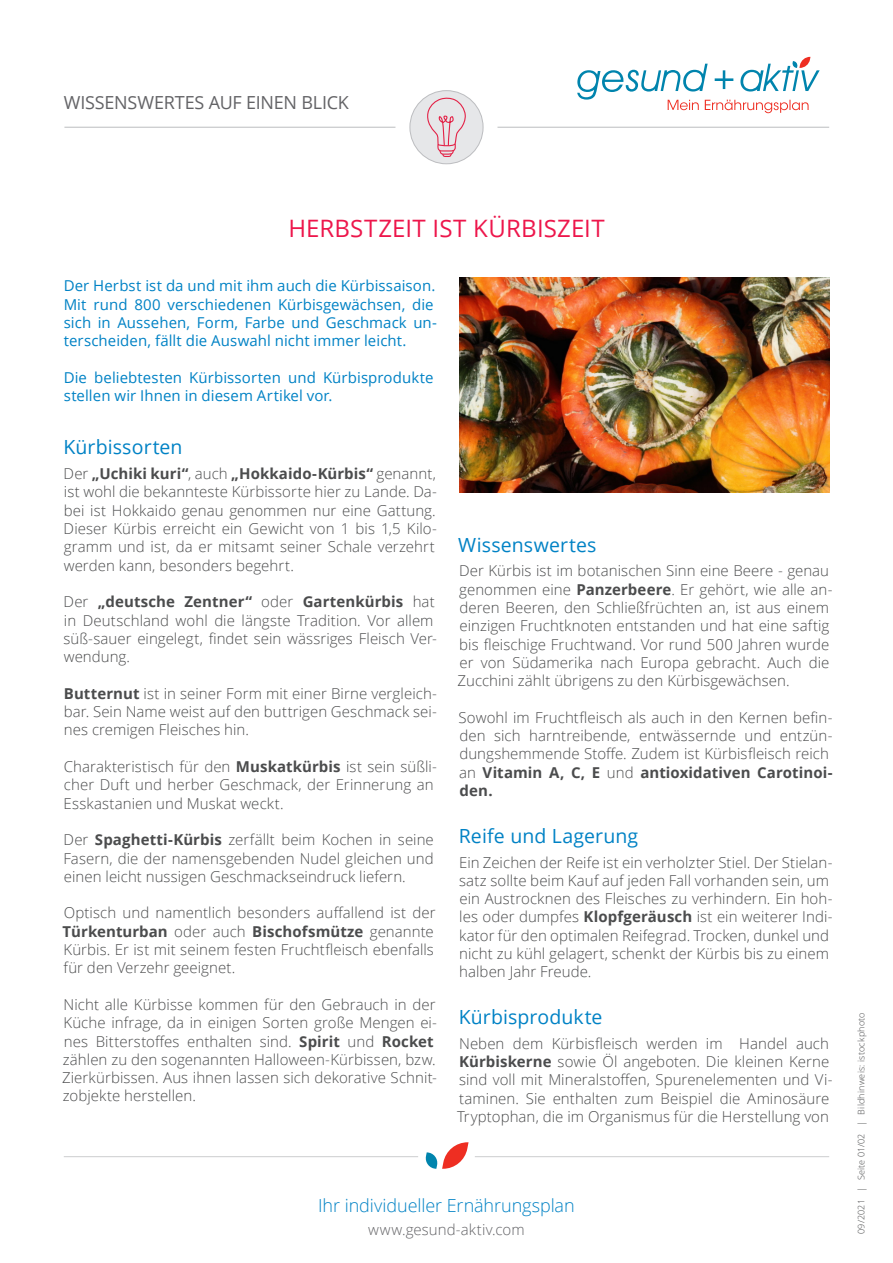
<style>
.page{position:relative;width:893px;height:1263px;background:#fff}
.page>*{position:absolute;margin:0;border:0;box-sizing:border-box;transform-origin:0 0}
.Haedline_-_16_pt_-_r{font:24px "Open Sans";letter-spacing:.01em;color:#ed164b}
.Haedline_-_13_pt_-_b{font:19.5px "Open Sans";letter-spacing:.005em;color:#0082c5}
.Footer_-_12_pt_-_bla{font:300 18px "Open Sans";letter-spacing:-.005em;color:#0082c5}
.NL___Thema_-_grau{font:18px "Open Sans";letter-spacing:-.015em;color:#636366}
.Fließtext_-_10_pt{font:300 15px/18.3px "Open Sans";letter-spacing:.005em;color:#4b4c4d}
.Fließtext_-_10_pt-2{font:15px/18.3px "Open Sans";letter-spacing:.005em;color:#0082c5}
.Footer_-_10_pt_-_gra{font:300 15px "Open Sans";letter-spacing:.01em;color:#636366}
.Datum__Seite__Bildqu{font:300 9px "Open Sans";letter-spacing:.025em;color:#4b4c4d}
.s1{font-weight:700}
</style>
<div class="page">
<hr style="left:64px;top:127px;width:765px;height:1px;background:#bcbdc0">
<div style="left:395px;top:76px;width:102px;height:102px;background:#fff;border-radius:50%"></div>
<hr style="left:64px;top:1156px;width:765px;height:1px;background:#cccdcf">
<div style="left:418px;top:1128px;width:57px;height:57px;background:#fff;border-radius:50%"></div>
<div style="left:410px;top:91px;width:73px;height:73px;background:#e6e7e9;border-radius:50%"></div>
<svg style="left:426px;top:90px;width:41px;height:68px"></svg>
<img style="left:459px;top:277px;width:370px;height:216px">
<svg style="left:577px;top:57px;width:243px;height:56px"></svg>
<svg style="left:425px;top:1142px;width:44px;height:27px"></svg>
<p class="NL___Thema_-_grau" style="left:64px;top:90px;width:287px">WISSENSWERTES AUF EINEN BLICK</p>
<p class="Haedline_-_16_pt_-_r" style="left:288px;top:212px;width:318px">HERBSTZEIT IST KÜRBISZEIT</p>
<p class="Fließtext_-_10_pt-2" style="left:64px;top:276px;width:373px">Der Herbst ist da und mit ihm auch die Kürbissaison.</p>
<p class="Fließtext_-_10_pt-2" style="left:64px;top:295px;width:375px">Mit rund 800 verschiedenen Kürbisgewächsen, die sich in Aussehen, Form, Farbe und Geschmack un&shy;terscheiden, fällt die Auswahl nicht immer leicht.</p>
<p class="Fließtext_-_10_pt-2" style="left:64px;top:368px;width:371px">Die beliebtesten Kürbissorten und Kürbisprodukte stellen wir Ihnen in diesem Artikel vor.</p>
<p class="Haedline_-_13_pt_-_b" style="left:63px;top:434px;width:121px">Kürbissorten</p>
<p class="Fließtext_-_10_pt" style="left:64px;top:464px;width:375px">Der <span class="s1">„Uchiki kuri“</span>, auch <span class="s1">„Hokkaido-Kürbis“</span> genannt, ist wohl die bekannteste Kürbissorte hier zu Lande. Da&shy;bei ist Hokkaido genau genommen nur eine Gattung.<br>Dieser Kürbis erreicht ein Gewicht von 1 bis 1,5 Kilo&shy;gramm und ist, da er mitsamt seiner Schale verzehrt werden kann, besonders begehrt.</p>
<p class="Fließtext_-_10_pt" style="left:64px;top:592px;width:375px">Der <span class="s1">„deutsche Zentner“</span> oder <span class="s1">Gartenkürbis</span> hat in Deutschland wohl die längste Tradition. Vor allem süß-sauer eingelegt, findet sein wässriges Fleisch Ver&shy;wendung.</p>
<p class="Fließtext_-_10_pt" style="left:64px;top:684px;width:375px;text-align:justify"><span class="s1">Butternut</span> ist in seiner Form mit einer Birne vergleich&shy;bar. Sein Name weist auf den buttrigen Geschmack sei&shy;nes cremigen Fleisches hin.</p>
<p class="Fließtext_-_10_pt" style="left:64px;top:757px;width:375px">Charakteristisch für den <span class="s1">Muskatkürbis</span> ist sein süßli&shy;cher Duft und herber Geschmack, der Erinnerung an<br>Esskastanien und Muskat weckt.</p>
<p class="Fließtext_-_10_pt" style="left:64px;top:830px;width:372px;text-align:justify">Der <span class="s1">Spaghetti-Kürbis</span> zerfällt beim Kochen in seine Fasern, die der namensgebenden Nudel gleichen und einen leicht nussigen Geschmackseindruck liefern.</p>
<p class="Fließtext_-_10_pt" style="left:63px;top:903px;width:375px">Optisch und namentlich besonders auffallend ist der <span class="s1">Türkenturban</span> oder auch <span class="s1">Bischofsmütze</span> genannte Kürbis. Er ist mit seinem festen Fruchtfleisch ebenfalls für den Verzehr geeignet.</p>
<p class="Fließtext_-_10_pt" style="left:62px;top:995px;width:376px">Nicht alle Kürbisse kommen für den Gebrauch in der Küche infrage, da in einigen Sorten große Mengen ei&shy;nes Bitterstoffes enthalten sind. <span class="s1">Spirit</span> und <span class="s1">Rocket </span>zählen zu den sogenannten Halloween-Kürbissen, bzw.<br>Zierkürbissen. Aus ihnen lassen sich dekorative Schnit&shy;zobjekte herstellen.</p>
<p class="Haedline_-_13_pt_-_b" style="left:458px;top:531px;width:140px">Wissenswertes</p>
<p class="Fließtext_-_10_pt" style="left:458px;top:561px;width:376px">Der Kürbis ist im botanischen Sinn eine Beere - genau genommen eine <span class="s1">Panzerbeere</span>. Er gehört, wie alle an&shy;deren Beeren, den Schließfrüchten an, ist aus einem einzigen Fruchtknoten entstanden und hat eine saftig bis fleischige Fruchtwand. Vor rund 500 Jahren wurde er von Südamerika nach Europa gebracht. Auch die Zucchini zählt übrigens zu den Kürbisgewächsen.</p>
<p class="Fließtext_-_10_pt" style="left:458px;top:708px;width:376px">Sowohl im Fruchtfleisch als auch in den Kernen befin&shy;den sich harntreibende, entwässernde und entzün&shy;dungshemmende Stoffe. Zudem ist Kürbisfleisch reich an <span class="s1">Vitamin A, C, E</span> und <span class="s1">antioxidativen Carotinoi&shy;den.</span></p>
<p class="Haedline_-_13_pt_-_b" style="left:459px;top:822px;width:181px">Reife und Lagerung</p>
<p class="Fließtext_-_10_pt" style="left:459px;top:852px;width:375px">Ein Zeichen der Reife ist ein verholzter Stiel. Der Stielan&shy;satz sollte beim Kauf auf jeden Fall vorhanden sein, um ein Austrocknen des Fleisches zu verhindern. Ein hoh&shy;les oder dumpfes <span class="s1">Klopfgeräusch</span> ist ein weiterer Indi&shy;kator für den optimalen Reifegrad. Trocken, dunkel und nicht zu kühl gelagert, schenkt der Kürbis bis zu einem halben Jahr Freude.</p>
<p class="Haedline_-_13_pt_-_b" style="left:459px;top:1004px;width:145px">Kürbisprodukte</p>
<p class="Fließtext_-_10_pt" style="left:457px;top:1034px;width:377px">Neben dem Kürbisfleisch werden im Handel auch <span class="s1">Kürbiskerne</span> sowie Öl angeboten. Die kleinen Kerne sind voll mit Mineralstoffen, Spurenelementen und Vi&shy;taminen. Sie enthalten zum Beispiel die Aminosäure Tryptophan, die im Organismus für die Herstellung von</p>
<p class="Footer_-_12_pt_-_bla" style="left:318px;top:1193px;width:258px">Ihr individueller Ernährungsplan</p>
<p class="Footer_-_10_pt_-_gra" style="left:368px;top:1219px;width:158px">www.gesund-aktiv.com</p>
<p class="Datum__Seite__Bildqu" style="left:855px;top:1234px;width:223px;rotate:-90deg">09/2021 | Seite 01/02 | Bildhinweis: istockphoto</p>
</div>
